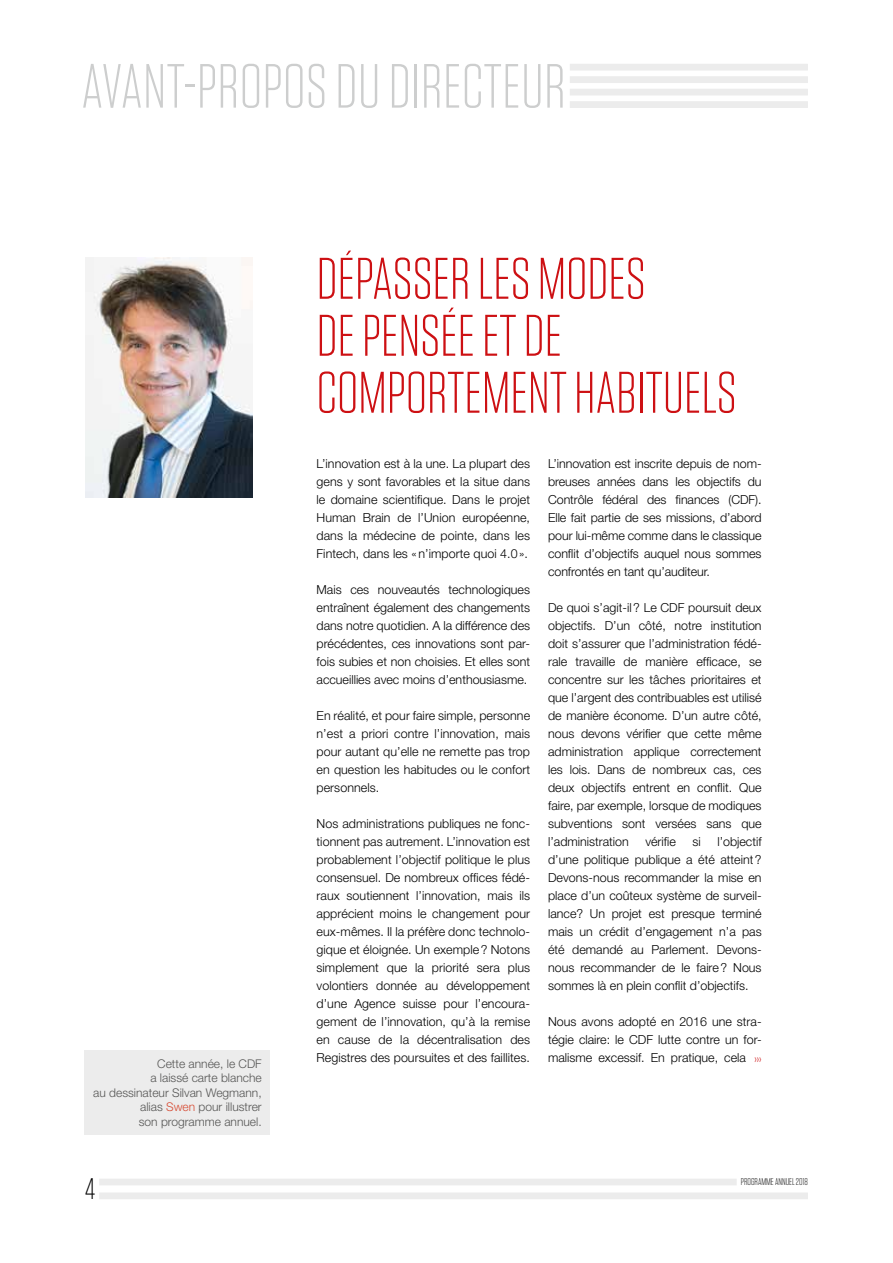
<style>
.page{position:relative;width:893px;height:1263px;background:#fff}
.page>*{position:absolute;margin:0;border:0;box-sizing:border-box;transform-origin:0 0}
.t1{font:300 62.25px "Tungsten";letter-spacing:.005em;color:#cdcece}
.t2{font:300 58.5px/57px "Tungsten";color:#cd1013}
.t3{font:300 29.7px "Tungsten";color:#000}
.t4{font:300 15px "Tungsten";color:#cd1013}
.t5{font:300 12.45px/18px "Helvetica Neue LT";color:#000;text-align:justify}
.t6{font:300 12px/14.4px "Helvetica Neue LT";color:#565655;text-align:right}
.t7{font:300 9.75px "Tungsten";color:#000}
.s1{color:#d74d36}
</style>
<div class="page">
<div style="left:85px;top:1179px;width:723px;height:6px;background:#ececec"></div>
<div style="left:85px;top:1192px;width:723px;height:7px;background:#ececec"></div>
<div style="left:737px;top:1176px;width:75px;height:13px;background:#fff"></div>
<div style="left:81px;top:1172px;width:18px;height:31px;background:#fff"></div>
<div style="left:570px;top:89px;width:238px;height:6px;background:#ececec"></div>
<div style="left:570px;top:101px;width:238px;height:7px;background:#ececec"></div>
<div style="left:570px;top:64px;width:238px;height:7px;background:#ececec"></div>
<div style="left:570px;top:76px;width:238px;height:7px;background:#ececec"></div>
<img style="left:85px;top:257px;width:167px;height:240px">
<div style="left:85px;top:1050px;width:185px;height:84px;background:#ececec"></div>
<h1 class="t1" style="left:81px;top:54px;width:486px">AVANT-PROPOS DU DIRECTEUR</h1>
<h2 class="t2" style="left:317px;top:251px;width:421px">DÉPASSER LES MODES<br>DE PENSÉE ET DE<br>COMPORTEMENT HABITUELS</h2>
<p class="t5" style="left:317px;top:454px;width:215px">L’innovation est à la une. La plupart des gens y sont favorables et la situe dans le domaine scientifique. Dans le projet Human Brain de l’Union européenne, dans la médecine de pointe, dans les Fintech, dans les «n’importe quoi 4.0».</p>
<p class="t5" style="left:317px;top:580px;width:215px">Mais ces nouveautés technologiques entraînent également des changements dans notre quotidien. A la différence des précédentes, ces innovations sont par&shy;fois subies et non choisies. Et elles sont accueillies avec moins d’enthousiasme.</p>
<p class="t5" style="left:317px;top:706px;width:215px">En réalité, et pour faire simple, personne n’est a priori contre l’innovation, mais pour autant qu’elle ne remette pas trop en question les habitudes ou le confort personnels.</p>
<p class="t5" style="left:317px;top:814px;width:215px">Nos administrations publiques ne fonc&shy;tionnent pas autrement. L’innovation est probablement l’objectif politique le plus consensuel. De nombreux offices fédé&shy;raux soutiennent l’innovation, mais ils apprécient moins le changement pour eux-mêmes. Il la préfère donc technolo&shy;gique et éloignée. Un exemple? Notons simplement que la priorité sera plus volontiers donnée au développement d’une Agence suisse pour l’encoura&shy;gement de l’innovation, qu’à la remise en cause de la décentralisation des Registres des poursuites et des faillites.</p>
<p class="t5" style="left:548px;top:454px;width:215px">L’innovation est inscrite depuis de nom&shy;breuses années dans les objectifs du Contrôle fédéral des finances (CDF).<br>Elle fait partie de ses missions, d’abord pour lui-même comme dans le classique conflit d’objectifs auquel nous sommes confrontés en tant qu’auditeur.</p>
<p class="t5" style="left:548px;top:598px;width:215px">De quoi s’agit-il? Le CDF poursuit deux objectifs. D’un côté, notre institution doit s’assurer que l’administration fédé&shy;rale travaille de manière efficace, se concentre sur les tâches prioritaires et que l’argent des contribuables est utilisé de manière économe. D’un autre côté, nous devons vérifier que cette même administration applique correctement les lois. Dans de nombreux cas, ces deux objectifs entrent en conflit. Que faire, par exemple, lorsque de modiques subventions sont versées sans que l’administration</p>
<p class="t5" style="left:645px;top:832px;width:32px">vérifie</p>
<p class="t5" style="left:692px;top:832px;width:10px">si</p>
<p class="t5" style="left:548px;top:832px;width:215px;text-indent:169px">l’objectif d’une politique publique a été atteint?<br>Devons-nous recommander la mise en place d’un coûteux système de surveil&shy;lance? Un projet est presque terminé mais un crédit d’engagement n’a pas été demandé au Parlement. Devons&shy;nous recommander de le faire? Nous sommes là en plein conflit d’objectifs.</p>
<p class="t5" style="left:548px;top:1012px;width:215px">Nous avons adopté en 2016 une stra&shy;tégie claire: le CDF lutte contre un for&shy;malisme excessif. En pratique, cela</p>
<p class="t6" style="left:157px;top:1056px;width:106px">Cette année, le CDF</p>
<p class="t4" style="left:754px;top:1052px;width:9px">›››</p>
<p class="t6" style="left:93px;top:1071px;width:170px">a laissé carte blanche<br>au dessinateur Silvan Wegmann, alias <span class="s1">Swen</span> pour illustrer<br>son programme annuel.</p>
<h3 class="t3" style="left:85px;top:1174px;width:11px">4</h3>
<p class="t7" style="left:741px;top:1177px;width:68px">PROGRAMME ANNUEL 2018</p>
</div>
